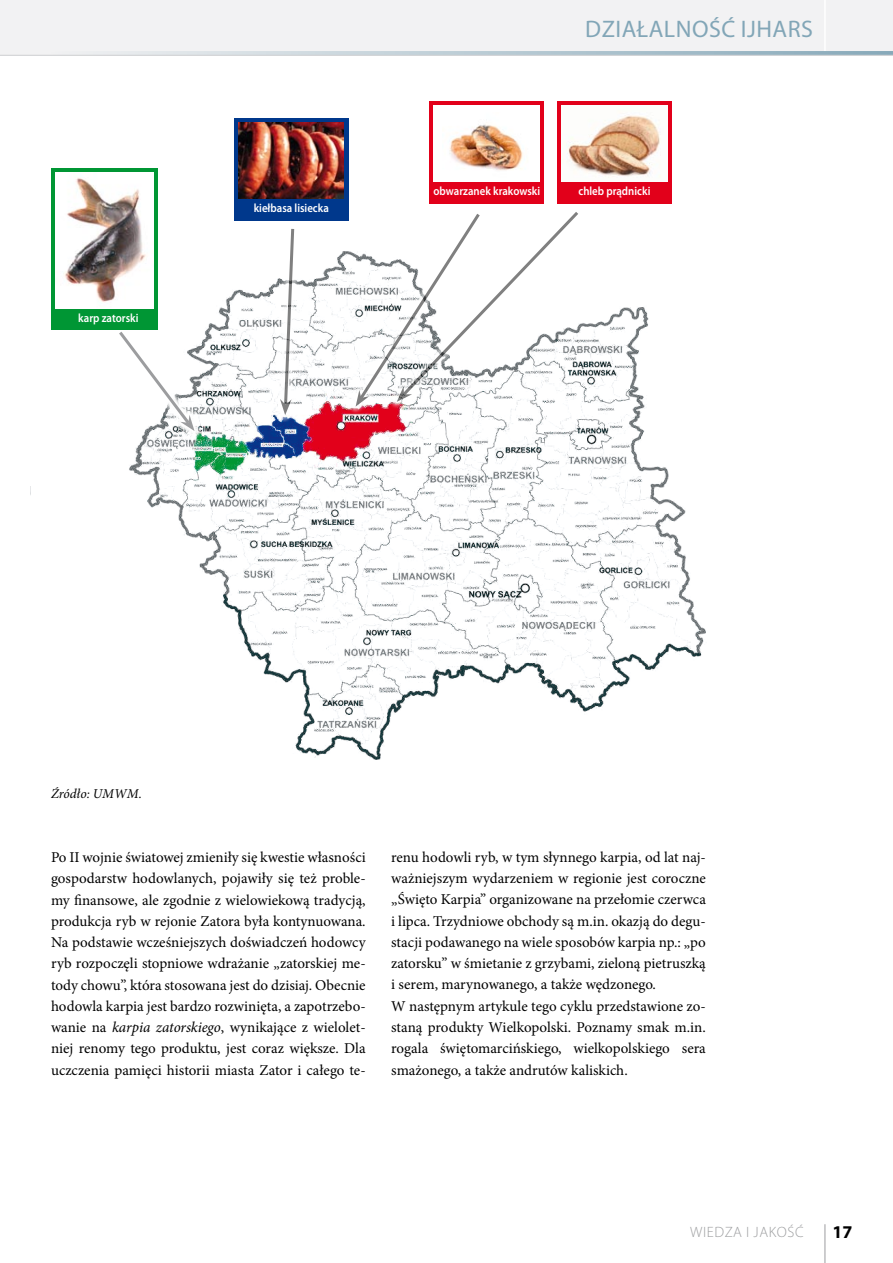
<style>
.page{position:relative;width:893px;height:1263px;background:#fff}
.page>*{position:absolute;margin:0;border:0;box-sizing:border-box;transform-origin:0 0}
.t1{font:24px "Myriad Pro";letter-spacing:.02em;color:#82a6b7}
.t2{font:700 18px "Myriad Pro";color:#000}
.t3{font:15px/21.3px "Minion Pro";color:#000;text-align:justify}
.t4{font:300 15px "Myriad Pro";letter-spacing:.04em;color:#9c9d9f}
.t5{font:italic 13.5px "Minion Pro";color:#000}
.t6{font:600 12px "Myriad Pro";color:#fff;scale:.9 1}
.s1{font-style:italic}
</style>
<div class="page">
<div style="left:0;top:0;width:893px;height:55px;background:#f2f2f3"></div>
<hr style="left:824px;top:0;width:2px;height:51px;background:#fff">
<hr style="left:825px;top:1224px;width:1px;height:39px;background:#9c9d9f">
<svg style="left:62px;top:51px;width:831px;height:4px;background:#bcccd5"></svg>
<hr style="left:0;top:55px;width:893px;height:1px;background:#cfd0d2">
<img style="left:30px;top:252px;width:676px;height:508px">
<div style="left:390px;top:203px;width:197px;height:205px;background:#fff"></div>
<svg style="left:347px;top:220px;width:139px;height:193px"></svg>
<svg style="left:356px;top:212px;width:225px;height:195px"></svg>
<svg style="left:271px;top:220px;width:30px;height:201px"></svg>
<svg style="left:280px;top:226px;width:16px;height:189px"></svg>
<svg style="left:110px;top:323px;width:91px;height:114px"></svg>
<svg style="left:116px;top:328px;width:79px;height:103px"></svg>
<div style="left:626px;top:718px;width:109px;height:58px;background:#fff"></div>
<div style="left:234px;top:118px;width:115px;height:102px;background:#00388c"></div>
<img style="left:238px;top:122px;width:106px;height:77px">
<div style="left:429px;top:101px;width:115px;height:102px;background:#e2001a"></div>
<div style="left:434px;top:105px;width:106px;height:77px;background:#fff"></div>
<img style="left:449px;top:124px;width:74px;height:47px">
<div style="left:557px;top:101px;width:115px;height:102px;background:#e2001a"></div>
<img style="left:561px;top:105px;width:107px;height:77px">
<div style="left:51px;top:168px;width:106px;height:162px;background:#009634"></div>
<img style="left:55px;top:172px;width:98px;height:136px">
<div style="left:21px;top:594px;width:194px;height:176px;background:#fff"></div>
<p class="t6" style="left:78px;top:310px;width:69px">karp zatorski</p>
<p class="t6" style="left:254px;top:200px;width:85px">kiełbasa lisiecka</p>
<h1 class="t1" style="left:585px;top:14px;width:229px">DZIAŁALNOŚĆ IJHARS</h1>
<p class="t6" style="left:433px;top:183px;width:120px">obwarzanek krakowski</p>
<p class="t6" style="left:578px;top:183px;width:81px">chleb prądnicki</p>
<p class="t5" style="left:51px;top:785px;width:92px">Źródło: UMWM.</p>
<p class="t3" style="left:51px;top:847px;width:316px">Po II wojnie światowej zmieniły się kwestie własności gospodarstw hodowlanych, pojawiły się też proble&shy;my finansowe, ale zgodnie z wielowiekową tradycją, produkcja ryb w rejonie Zatora była kontynuowana.<br>Na podstawie wcześniejszych doświadczeń hodowcy ryb rozpoczęli stopniowe wdrażanie „zatorskiej me&shy;tody chowu”, która stosowana jest do dzisiaj. Obecnie hodowla karpia jest bardzo rozwinięta, a zapotrzebo&shy;wanie na <span class="s1">karpia zatorskiego</span>, wynikające z wielolet&shy;niej renomy tego produktu, jest coraz większe. Dla uczczenia pamięci historii miasta Zator i całego te-</p>
<p class="t3" style="left:391px;top:846px;width:316px;text-align:left">renu hodowli ryb, w tym słynnego karpia, od lat naj&shy;ważniejszym wydarzeniem w regionie jest coroczne „Święto Karpia” organizowane na przełomie czerwca i lipca. Trzydniowe obchody są m.in. okazją do degu&shy;stacji podawanego na wiele sposobów karpia np.: „po zatorsku” w śmietanie z grzybami, zieloną pietruszką i serem, marynowanego, a także wędzonego.<br>W następnym artykule tego cyklu przedstawione zo&shy;staną produkty Wielkopolski. Poznamy smak m.in. rogala świętomarcińskiego, wielkopolskiego sera smażonego, a także andrutów kaliskich.</p>
<p class="t4" style="left:690px;top:1223px;width:115px">WIEDZA I JAKOŚĆ</p>
<p class="t2" style="left:833px;top:1220px;width:21px">17</p>
</div>
